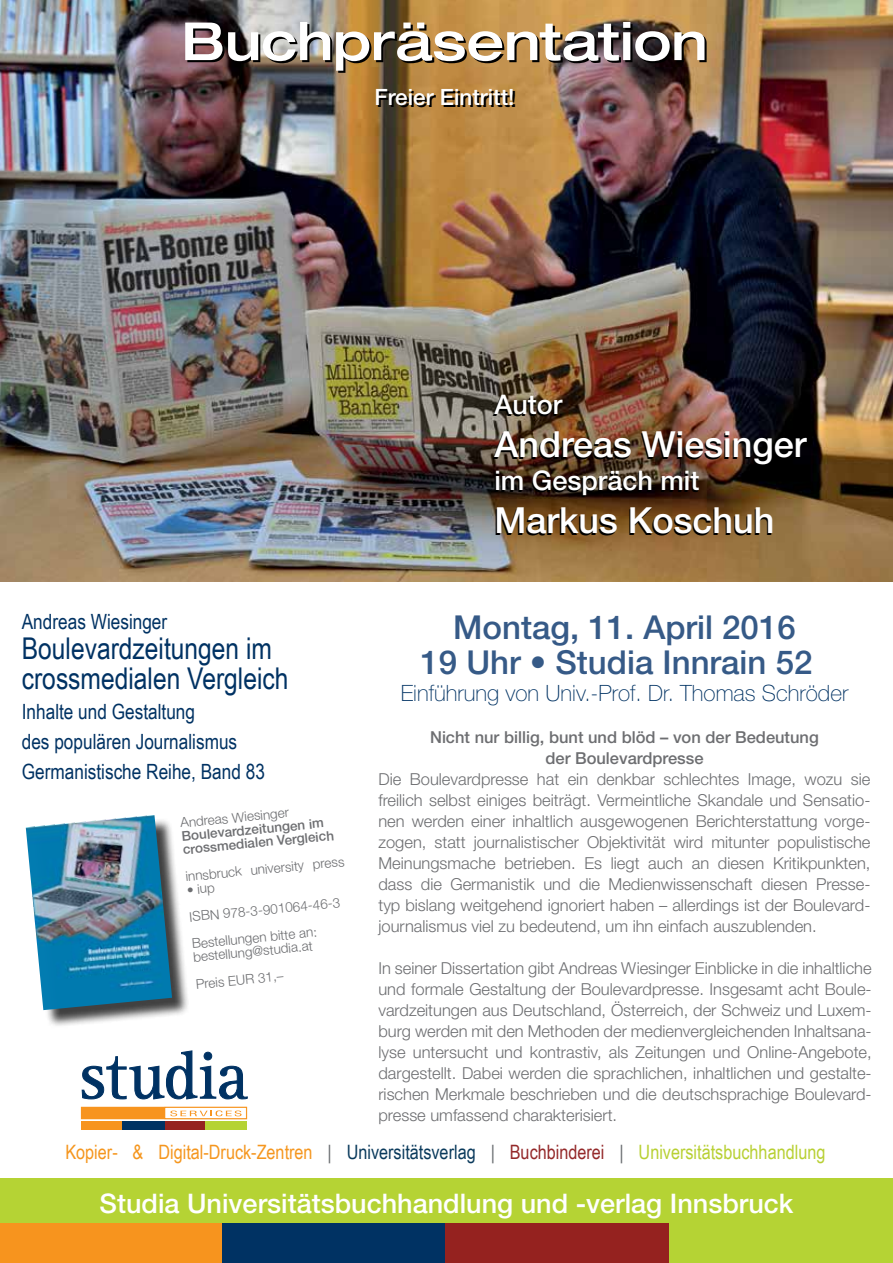
<style>
.page{position:relative;width:893px;height:1263px;background:#fff}
.page>*{position:absolute;margin:0;border:0;box-sizing:border-box;transform-origin:0 0}
.t1{font:500 expanded 52.5px "Helvetica Neue";color:#fff}
.t2{font:500 36px "Helvetica Neue";color:#fff}
.t3{font:500 33px/34.5px "Helvetica Neue";color:#365a87;text-align:center}
.t4{font:30px/30px "Arial Narrow";color:#003263}
.t5{font:500 27px "Helvetica Neue";color:#fff}
.t6{font:100 22.5px "Helvetica Neue";color:#003263}
.t7{font:500 22.5px "Helvetica Neue";color:#fff}
.t8{font:21px/30px "Arial Narrow";color:#003263}
.t9{font:19.8px "Arial Narrow";color:#f5961e}
.t10{font:300 16.5px/21px "Helvetica Neue";color:#6d6e71;text-align:justify}
.t11{font:500 16.5px/21px "Helvetica Neue";color:#6d6e71;text-align:center}
.t12{font:300 13.5px/26.8px "Helvetica Neue";color:#6d6e71}
.t13{font:500 13.5px/13.5px "Helvetica Neue";color:#6d6e71}
.s1{color:#676b6e}
.s2{color:#0a3a5c}
.s3{color:#94292a}
.s4{color:#b8d033}
</style>
<div class="page">
<img style="left:0;top:0;width:893px;height:581px">
<div style="left:222px;top:1223px;width:223px;height:40px;background:#003263"></div>
<div style="left:668px;top:1223px;width:225px;height:40px;background:#b5d334"></div>
<div style="left:0;top:1223px;width:222px;height:40px;background:#f7941e"></div>
<div style="left:445px;top:1223px;width:223px;height:40px;background:#95221f"></div>
<div style="left:0;top:1178px;width:893px;height:45px;background:#b5d334"></div>
<div style="left:81px;top:1121px;width:42px;height:9px;background:#f7941e"></div>
<div style="left:123px;top:1121px;width:42px;height:9px;background:#003263"></div>
<div style="left:165px;top:1121px;width:40px;height:9px;background:#95221f"></div>
<div style="left:205px;top:1121px;width:42px;height:9px;background:#b5d334"></div>
<div style="left:81px;top:1107px;width:166px;height:12px;background:#f7941e"></div>
<svg style="left:167px;top:1109px;width:77px;height:8px"></svg>
<div style="left:165px;top:1107px;width:81px;height:12px;border:1px solid #f7941e"></div>
<svg style="left:82px;top:1051px;width:165px;height:48px"></svg>
<svg style="left:170px;top:1110px;width:72px;height:6px"></svg>
<div style="left:29px;top:818px;width:161px;height:210px;background:#000;opacity:.75"></div>
<img style="left:26px;top:815px;width:146px;height:195px">
<h1 class="t1" style="left:181px;top:9px;width:527px">Buchpräsentation</h1>
<h3 class="t7" style="left:374px;top:84px;width:142px">Freier Eintritt!</h3>
<p class="t8" style="left:22px;top:606px;width:147px">Andreas Wiesinger</p>
<h3 class="t4" style="left:22px;top:632px;width:268px">Boulevardzeitungen im crossmedialen Vergleich</h3>
<p class="t8" style="left:22px;top:696px;width:245px">Inhalte und Gestaltung<br>des populären Journalismus<br>Germanistische Reihe, Band 83</p>
<p class="t12" style="left:179px;top:808px;width:110px;rotate:-5deg">Andreas Wiesinger</p>
<p class="t13" style="left:181px;top:829px;width:153px;rotate:-5deg">Boulevardzeitungen im crossmedialen Vergleich</p>
<p class="t12" style="left:184px;top:862px;width:161px;rotate:-5deg">innsbruck university press</p>
<p class="t12" style="left:186px;top:876px;width:153px;rotate:-5deg">• iup<br>ISBN 978-3-901064-46-3<br>Bestellungen bitte an:</p>
<p class="t12" style="left:192px;top:943px;width:121px;rotate:-5deg">bestellung@studia.at<br>Preis EUR 31,–</p>
<h3 class="t5" style="left:494px;top:388px;width:70px">Autor</h3>
<h2 class="t2" style="left:494px;top:423px;width:314px">Andreas Wiesinger</h2>
<h3 class="t5" style="left:494px;top:464px;width:207px">im Gespräch mit</h3>
<h2 class="t2" style="left:494px;top:499px;width:282px">Markus Koschuh</h2>
<h3 class="t3" style="left:420px;top:610px;width:393px">Montag, 11. April 2016<br>19 Uhr • Studia Innrain 52</h3>
<h3 class="t6" style="left:401px;top:680px;width:449px">Einführung von Univ.-Prof. Dr. Thomas Schröder</h3>
<p class="t11" style="left:430px;top:726px;width:390px">Nicht nur billig, bunt und blöd – von der Bedeutung der Boulevardpresse</p>
<p class="t10" style="left:378px;top:768px;width:494px">Die Boulevardpresse hat ein denkbar schlechtes Image, wozu sie freilich selbst einiges beiträgt. Vermeintliche Skandale und Sensatio&shy;nen werden einer inhaltlich ausgewogenen Berichterstattung vorge&shy;zogen, statt journalistischer Objektivität wird mitunter populistische Meinungsmache betrieben. Es liegt auch an diesen Kritikpunkten, dass die Germanistik und die Medienwissenschaft diesen Presse&shy;typ bislang weitgehend ignoriert haben – allerdings ist der Boulevard&shy;journalismus viel zu bedeutend, um ihn einfach auszublenden.</p>
<p class="t10" style="left:378px;top:957px;width:495px">In seiner Dissertation gibt Andreas Wiesinger Einblicke in die inhaltliche und formale Gestaltung der Boulevardpresse. Insgesamt acht Boule&shy;vardzeitungen aus Deutschland, Österreich, der Schweiz und Luxem&shy;burg werden mit den Methoden der medienvergleichenden Inhaltsana&shy;lyse untersucht und kontrastiv, als Zeitungen und Online-Angebote, dargestellt. Dabei werden die sprachlichen, inhaltlichen und gestalte&shy;rischen Merkmale beschrieben und die deutschsprachige Boulevard&shy;presse umfassend charakterisiert.</p>
<p class="t9" style="left:65px;top:1137px;width:761px">Kopier- &amp; Digital-Druck-Zentren <span class="s1">|</span> <span class="s2">Universitätsverlag</span> <span class="s1">|</span> <span class="s3">Buchbinderei</span> <span class="s1">|</span> <span class="s4">Universitätsbuchhandlung</span></p>
<h3 class="t5" style="left:100px;top:1187px;width:695px">Studia Universitätsbuchhandlung und -verlag Innsbruck</h3>
</div>
